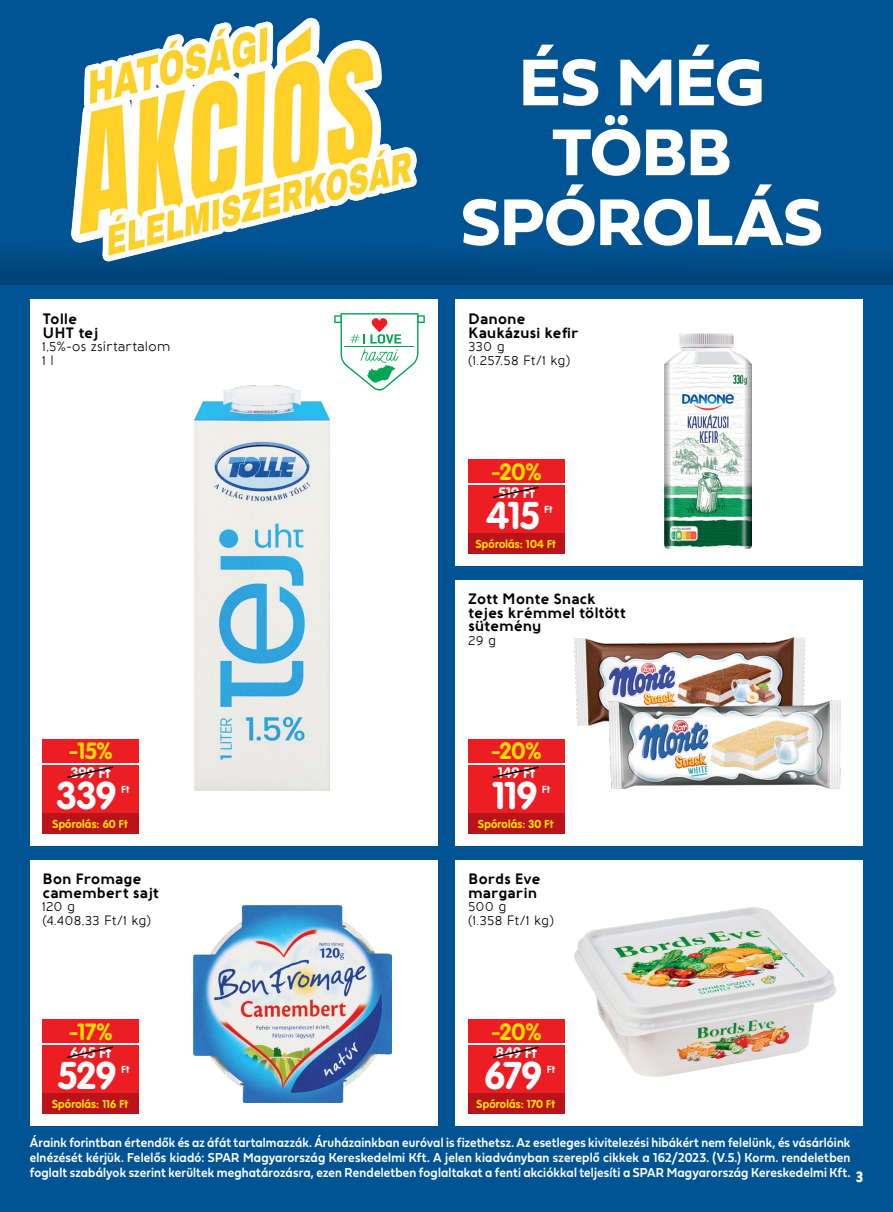
<style>
.page{position:relative;width:893px;height:1212px;background:#005493}
.page>*{position:absolute;margin:0;border:0;box-sizing:border-box;transform-origin:0 0}
.t1{font:68.7px/69.9px "Fieldwork Geo Bold";color:#fff;text-align:center}
.t2{font:700 38.1px "VAG Rounded Next";letter-spacing:-.01em;color:#fff}
.t3{font:700 23.1px "VAG Rounded Next";letter-spacing:-.005em;color:#fd0}
.t4{font:700 15px/13.5px "Baufra";letter-spacing:-.01em;color:#000}
.t5{font:700 15px "VAG Rounded Next";letter-spacing:.01em;color:#fff}
.t6{font:13.5px/15px "Fieldwork Geo Demibold";letter-spacing:.01em;color:#fff;scale:.89 1}
.t7{font:500 13.5px/13.5px "Baufra";letter-spacing:.005em;color:#000}
.t8{font:700 11.4px "VAG Rounded Next";letter-spacing:.015em;color:#fd0}
.t9{font:700 10.2px "VAG Rounded Next";letter-spacing:.02em;color:#fff}
.s1{font-family:"Baloo";font-size:17.1px}
</style>
<div class="page">
<div style="left:0;top:239px;width:893px;height:45px;background:linear-gradient(to bottom,#005696,#004274)"></div>
<div style="left:455px;top:580px;width:408px;height:266px;background:#fff"></div>
<div style="left:455px;top:860px;width:408px;height:266px;background:#fff"></div>
<div style="left:30px;top:860px;width:408px;height:266px;background:#fff"></div>
<div style="left:30px;top:299px;width:407px;height:547px;background:#fff"></div>
<div style="left:455px;top:299px;width:408px;height:267px;background:#fff"></div>
<div style="left:464px;top:45px;width:358px;height:201px;background:#636466;opacity:.4"></div>
<img style="left:53px;top:17px;width:380px;height:257px">
<img style="left:195px;top:386px;width:134px;height:405px">
<img style="left:664px;top:333px;width:87px;height:216px">
<img style="left:574px;top:637px;width:231px;height:88px">
<img style="left:609px;top:701px;width:231px;height:87px">
<img style="left:194px;top:905px;width:197px;height:197px">
<img style="left:574px;top:907px;width:262px;height:170px">
<div style="left:468px;top:459px;width:97px;height:23px;background:#ed1d24"></div>
<div style="left:468px;top:485px;width:97px;height:49px;background:#ed1d24"></div>
<div style="left:468px;top:533px;width:97px;height:21px;background:#ba141a"></div>
<svg style="left:493px;top:486px;width:46px;height:12px"></svg>
<div style="left:468px;top:739px;width:97px;height:23px;background:#ed1d24"></div>
<div style="left:468px;top:765px;width:97px;height:49px;background:#ed1d24"></div>
<div style="left:468px;top:813px;width:97px;height:20px;background:#ba141a"></div>
<svg style="left:493px;top:766px;width:46px;height:12px"></svg>
<div style="left:43px;top:1019px;width:96px;height:23px;background:#ed1d24"></div>
<div style="left:43px;top:1045px;width:96px;height:48px;background:#ed1d24"></div>
<div style="left:43px;top:1093px;width:96px;height:20px;background:#ba141a"></div>
<svg style="left:67px;top:1046px;width:46px;height:12px"></svg>
<svg style="left:334px;top:313px;width:91px;height:77px"></svg>
<div style="left:468px;top:1019px;width:97px;height:23px;background:#ed1d24"></div>
<div style="left:468px;top:1045px;width:97px;height:48px;background:#ed1d24"></div>
<div style="left:468px;top:1093px;width:97px;height:20px;background:#ba141a"></div>
<svg style="left:493px;top:1046px;width:46px;height:12px"></svg>
<div style="left:43px;top:739px;width:96px;height:23px;background:#ed1d24"></div>
<div style="left:43px;top:765px;width:96px;height:49px;background:#ed1d24"></div>
<div style="left:43px;top:813px;width:96px;height:20px;background:#ba141a"></div>
<svg style="left:67px;top:766px;width:46px;height:12px"></svg>
<p class="t4" style="left:43px;top:312px;width:57px">Tolle<br>UHT tej</p>
<p class="t7" style="left:43px;top:339px;width:129px">1,5%-os zsírtartalom<br>1 l</p>
<h3 class="t3" style="left:69px;top:736px;width:46px">-15%</h3>
<h2 class="t2" style="left:57px;top:770px;width:61px">339</h2>
<p class="t9" style="left:121px;top:783px;width:9px">Ft</p>
<p class="t8" style="left:53px;top:816px;width:77px">Spórolás: 60 Ft</p>
<p class="t5" style="left:71px;top:762px;width:41px">399 Ft</p>
<p class="t4" style="left:43px;top:871px;width:118px">Bon Fromage camembert sajt</p>
<p class="t7" style="left:43px;top:899px;width:110px">120 g<br>(4.408,33 Ft/1 kg)</p>
<h3 class="t3" style="left:69px;top:1016px;width:45px">-17%</h3>
<h2 class="t2" style="left:58px;top:1050px;width:60px">529</h2>
<p class="t9" style="left:121px;top:1062px;width:9px">Ft</p>
<p class="t8" style="left:52px;top:1096px;width:78px">Spórolás: 116 Ft</p>
<p class="t5" style="left:70px;top:1042px;width:42px">645 Ft</p>
<h1 class="t1" style="left:461px;top:45px;width:363px">ÉS MÉG<br>TÖBB<br>SPÓROLÁS</h1>
<p class="t4" style="left:468px;top:312px;width:112px">Danone<br>Kaukázusi kefir</p>
<p class="t7" style="left:468px;top:339px;width:104px">330 g<br>(1.257,58 Ft/1 kg)</p>
<h3 class="t3" style="left:491px;top:456px;width:52px">-20%</h3>
<h2 class="t2" style="left:486px;top:491px;width:54px">415</h2>
<p class="t9" style="left:544px;top:503px;width:9px">Ft</p>
<p class="t8" style="left:476px;top:536px;width:82px">Spórolás: 104 Ft</p>
<p class="t5" style="left:498px;top:483px;width:38px">519 Ft</p>
<p class="t4" style="left:468px;top:591px;width:159px">Zott Monte Snack tejes krémmel töltött sütemény</p>
<p class="t7" style="left:468px;top:633px;width:30px">29 g</p>
<h3 class="t3" style="left:491px;top:736px;width:52px">-20%</h3>
<h2 class="t2" style="left:492px;top:770px;width:47px">119</h2>
<p class="t9" style="left:542px;top:783px;width:9px">Ft</p>
<p class="t8" style="left:478px;top:816px;width:77px">Spórolás: 30 Ft</p>
<p class="t5" style="left:498px;top:762px;width:39px">149 Ft</p>
<p class="t4" style="left:468px;top:871px;width:74px">Bords Eve margarin</p>
<p class="t7" style="left:468px;top:899px;width:87px">500 g<br>(1.358 Ft/1 kg)</p>
<h3 class="t3" style="left:491px;top:1016px;width:52px">-20%</h3>
<h2 class="t2" style="left:485px;top:1050px;width:59px">679</h2>
<p class="t9" style="left:547px;top:1062px;width:9px">Ft</p>
<p class="t8" style="left:477px;top:1096px;width:80px">Spórolás: 170 Ft</p>
<p class="t5" style="left:496px;top:1042px;width:42px">849 Ft</p>
<p class="t6" style="left:30px;top:1135px;width:938px">Áraink forintban értendők és az áfát tartalmazzák. Áruházainkban euróval is fizethetsz. Az esetleges kivitelezési hibákért nem felelünk, és vásárlóink elnézését kérjük. Felelős kiadó: SPAR Magyarország Kereskedelmi Kft. A jelen kiadványban szereplő cikkek a 162/2023. (V.5.) Korm. rendeletben foglalt szabályok szerint kerültek meghatározásra, ezen Rendeletben foglaltakat a fenti akciókkal teljesíti a SPAR Magyarország Kereskedelmi Kft. <span class="s1">3</span></p>
</div>
